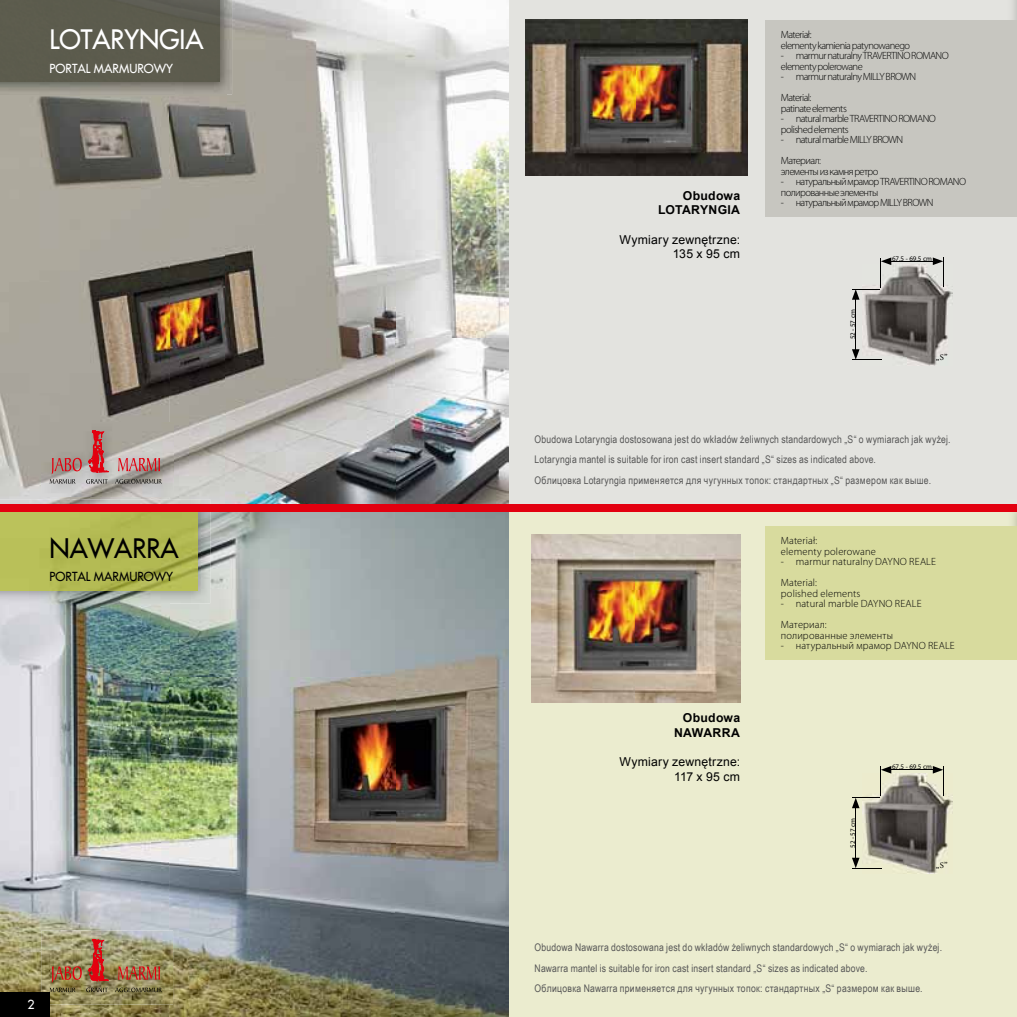
<style>
.page{position:relative;width:1017px;height:1017px;background:#fff}
.page>*{position:absolute;margin:0;border:0;box-sizing:border-box;transform-origin:0 0}
.t1{font:26.25px "Fujiyama 2";color:#fff}
.t2{font:26.25px "Fujiyama 2";color:#000}
.t3{font:12.25px/14.7px "Arial";letter-spacing:.015em;color:#000;text-align:right}
.t4{font:700 12.25px/14.7px "Arial";letter-spacing:.02em;color:#000;text-align:right}
.t5{font:12.25px "Fujiyama 2";color:#fff}
.t6{font:12.25px "Fujiyama 2";color:#000}
.t7{font:10.5px/20.5px "Arial Narrow";letter-spacing:.02em;color:#565656}
.t8{font:300 10.5px/10.5px "Myriad Pro";letter-spacing:-.05em;color:#000}
.t9{font:300 10.5px/10.5px "Myriad Pro";letter-spacing:.015em;color:#000}
.t10{font:300 10.5px/21px "Myriad Pro";letter-spacing:.01em;color:#000}
.t11{font:300 10.5px "Myriad Pro";letter-spacing:.02em;color:#000}
.t12{font:8.75px "Minion Pro";color:#000}
.t13{font:7px "Myriad Pro";color:#000}
</style>
<div class="page">
<div style="left:379px;top:508px;width:638px;height:509px;background:#ebeccf"></div>
<img style="left:169px;top:512px;width:339px;height:505px">
<img style="left:0;top:603px;width:169px;height:414px">
<div style="left:379px;top:0;width:638px;height:508px;background:#e3e3df"></div>
<img style="left:226px;top:0;width:282px;height:505px">
<img style="left:0;top:94px;width:169px;height:405px">
<img style="left:169px;top:94px;width:57px;height:411px">
<img style="left:532px;top:534px;width:208px;height:169px">
<div style="left:0;top:992px;width:50px;height:25px;background:#000"></div>
<img style="left:0;top:499px;width:210px;height:104px">
<img style="left:0;top:512px;width:197px;height:78px">
<div style="left:766px;top:526px;width:251px;height:134px;background:#d8db9e"></div>
<div style="left:766px;top:20px;width:251px;height:197px;background:#c7c6c0"></div>
<img style="left:174px;top:0;width:58px;height:94px">
<img style="left:0;top:82px;width:174px;height:12px">
<div style="left:0;top:0;width:220px;height:82px;background:#5c5b4d"></div>
<img style="left:862px;top:265px;width:90px;height:100px">
<hr style="left:888px;top:261px;width:48px;height:1px;background:#000">
<svg style="left:933px;top:257px;width:11px;height:30px"></svg>
<hr style="left:852px;top:360px;width:30px;height:1px;background:#000">
<hr style="left:855px;top:297px;width:1px;height:55px;background:#000">
<svg style="left:852px;top:349px;width:7px;height:11px"></svg>
<svg style="left:852px;top:257px;width:39px;height:43px"></svg>
<img style="left:862px;top:773px;width:90px;height:101px">
<hr style="left:881px;top:766px;width:1px;height:30px;background:#000">
<hr style="left:888px;top:770px;width:48px;height:1px;background:#000">
<svg style="left:881px;top:766px;width:10px;height:8px"></svg>
<svg style="left:933px;top:766px;width:11px;height:29px"></svg>
<hr style="left:852px;top:868px;width:30px;height:1px;background:#000">
<hr style="left:855px;top:805px;width:1px;height:56px;background:#000">
<svg style="left:852px;top:858px;width:7px;height:10px"></svg>
<svg style="left:852px;top:798px;width:28px;height:10px"></svg>
<img style="left:525px;top:20px;width:222px;height:156px">
<div style="left:0;top:505px;width:1017px;height:7px;background:#e3000f"></div>
<img style="left:41px;top:422px;width:132px;height:74px">
<svg style="left:50px;top:430px;width:112px;height:54px;background:#b1938f"></svg>
<img style="left:41px;top:931px;width:132px;height:73px">
<img style="left:41px;top:939px;width:121px;height:65px">
<h1 class="t1" style="left:50px;top:20px;width:155px">LOTARYNGIA</h1>
<p class="t5" style="left:50px;top:59px;width:125px">PORTAL MARMUROWY</p>
<h1 class="t2" style="left:50px;top:528px;width:130px">NAWARRA</h1>
<p class="t6" style="left:50px;top:567px;width:125px">PORTAL MARMUROWY</p>
<p class="t5" style="left:28px;top:995px;width:9px">2</p>
<p class="t4" style="left:658px;top:188px;width:84px">Obudowa<br>LOTARYNGIA</p>
<p class="t3" style="left:620px;top:232px;width:122px">Wymiary zewnętrzne:<br>135 x 95 cm</p>
<p class="t8" style="left:781px;top:29px;width:131px">Materiał:<br>elementy kamienia patynowanego</p>
<p class="t8" style="left:781px;top:50px;width:169px">- marmur naturalny TRAVERTINO ROMANO elementy polerowane</p>
<p class="t8" style="left:781px;top:66px;width:137px;line-height:21px">- marmur naturalny MILLY BROWN<br>Material:</p>
<p class="t8" style="left:781px;top:103px;width:68px">patinate elements</p>
<p class="t8" style="left:781px;top:113px;width:157px">- natural marble TRAVERTINO ROMANO polished elements</p>
<p class="t8" style="left:781px;top:129px;width:124px;line-height:21px">- natural marble MILLY BROWN<br>Материал:</p>
<p class="t8" style="left:781px;top:166px;width:99px">элементы из камня ретро</p>
<p class="t8" style="left:781px;top:176px;width:187px">- натуральный мрамор TRAVERTINO ROMANO полированные элементы</p>
<p class="t8" style="left:781px;top:197px;width:154px">- натуральный мрамор MILLY BROWN</p>
<p class="t13" style="left:848px;top:339px;width:31px;rotate:-90deg">52 - 57 cm</p>
<p class="t13" style="left:892px;top:254px;width:42px">67,5 - 69,5 cm</p>
<p class="t12" style="left:936px;top:351px;width:13px">„S”</p>
<p class="t7" style="left:535px;top:428px;width:418px">Obudowa Lotaryngia dostosowana jest do wkładów żeliwnych standardowych „S“ o wymiarach jak wyżej.<br>Lotaryngia mantel is suitable for iron cast insert standard „S“ sizes as indicated above.<br>Облицовка Lotaryngia применяется для чугунных топок: стандартных „S“ размером как выше.</p>
<p class="t4" style="left:674px;top:711px;width:68px">Obudowa<br>NAWARRA</p>
<p class="t3" style="left:620px;top:755px;width:122px">Wymiary zewnętrzne:<br>117 x 95 cm</p>
<p class="t9" style="left:781px;top:535px;width:97px">Materiał:<br>elementy polerowane</p>
<p class="t10" style="left:781px;top:551px;width:157px">- marmur naturalny DAYNO REALE<br>Material:</p>
<p class="t9" style="left:781px;top:588px;width:81px">polished elements</p>
<p class="t9" style="left:781px;top:593px;width:142px;line-height:21px">- natural marble DAYNO REALE<br>Материал:</p>
<p class="t9" style="left:781px;top:630px;width:114px">полированные элементы</p>
<p class="t11" style="left:781px;top:639px;width:175px">- натуральный мрамор DAYNO REALE</p>
<p class="t13" style="left:848px;top:848px;width:31px;rotate:-90deg">52 - 57 cm</p>
<p class="t13" style="left:892px;top:763px;width:42px">67,5 - 69,5 cm</p>
<p class="t12" style="left:936px;top:860px;width:13px">„S”</p>
<p class="t7" style="left:535px;top:937px;width:409px">Obudowa Nawarra dostosowana jest do wkładów żeliwnych standardowych „S“ o wymiarach jak wyżej.<br>Nawarra mantel is suitable for iron cast insert standard „S“ sizes as indicated above.<br>Облицовка Nawarra применяется для чугунных топок: стандартных „S“ размером как выше.</p>
</div>
